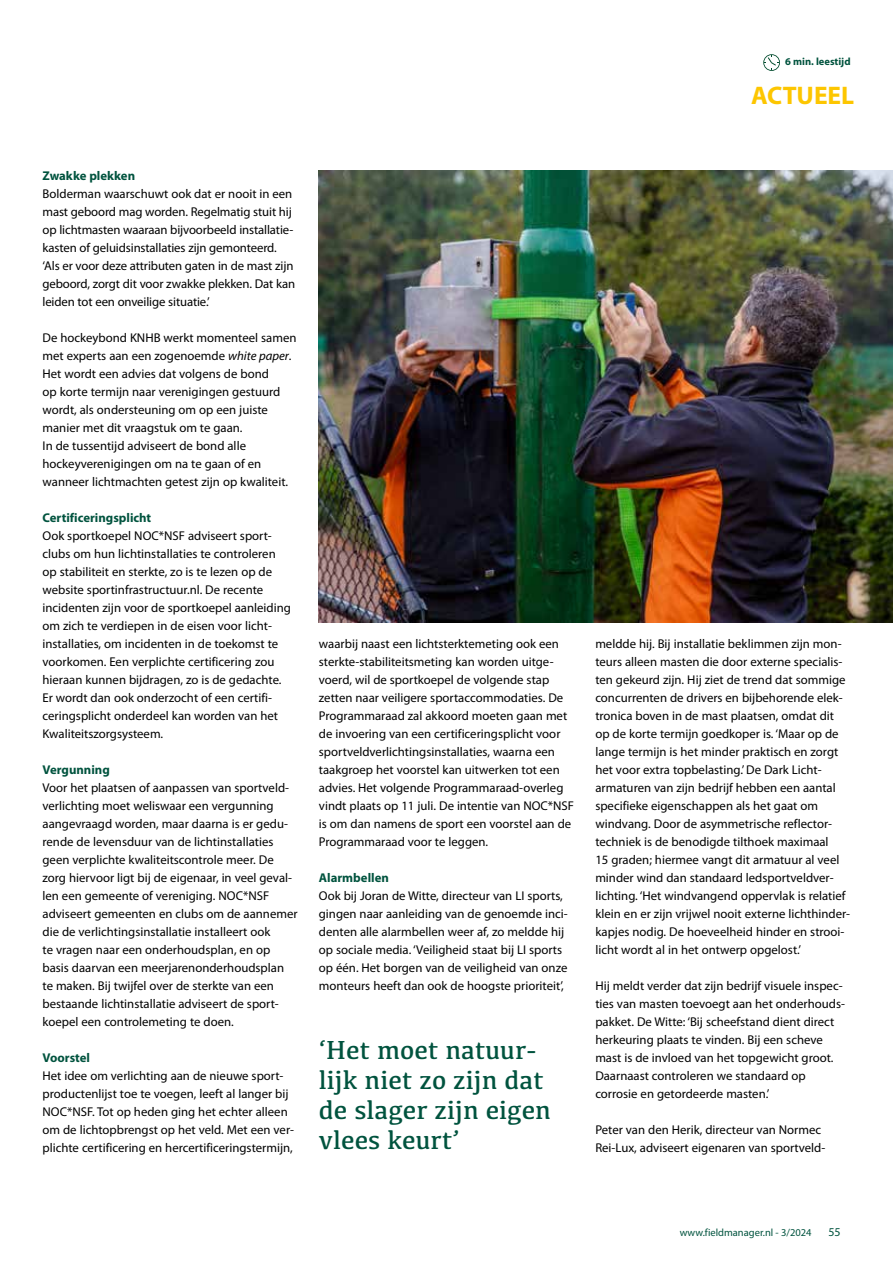
<style>
.page{position:relative;width:893px;height:1263px;background:#fff}
.page>*{position:absolute;margin:0;border:0;box-sizing:border-box;transform-origin:0 0}
.t1{font:27px/30px "Kefa";color:#00533e}
.t2{font:700 25.5px "Myriad Pro";color:#fdc600}
.t3{font:12.75px/18px "Myriad Pro";color:#000}
.t4{font:700 12.75px "Myriad Pro";color:#00533e}
.t5{font:12px "Myriad Pro";color:#00533e}
.t6{font:10.5px "Myriad Pro";color:#00533e}
.t7{font:700 10.5px "Myriad Pro";color:#00533e}
.s1{font-style:italic}
</style>
<div class="page">
<img style="left:319px;top:170px;width:574px;height:452px">
<svg style="left:763px;top:54px;width:17px;height:17px"></svg>
<p class="t7" style="left:785px;top:55px;width:67px">6 min. leestijd</p>
<h2 class="t2" style="left:751px;top:79px;width:105px">ACTUEEL</h2>
<p class="t4" style="left:43px;top:167px;width:94px">Zwakke plekken</p>
<p class="t3" style="left:43px;top:185px;width:254px">Bolderman waarschuwt ook dat er nooit in een mast geboord mag worden. Regelmatig stuit hij op lichtmasten waaraan bijvoorbeeld installatie&shy;kasten of geluidsinstallaties zijn gemonteerd. ‘Als er voor deze attributen gaten in de mast zijn geboord, zorgt dit voor zwakke plekken. Dat kan leiden tot een onveilige situatie.’</p>
<p class="t3" style="left:43px;top:329px;width:255px">De hockeybond KNHB werkt momenteel samen met experts aan een zogenoemde <span class="s1">white paper</span>.<br>Het wordt een advies dat volgens de bond<br>op korte termijn naar verenigingen gestuurd wordt, als ondersteuning om op een juiste manier met dit vraagstuk om te gaan.<br>In de tussentijd adviseert de bond alle hockeyverenigingen om na te gaan of en wanneer lichtmachten getest zijn op kwaliteit.</p>
<p class="t4" style="left:43px;top:509px;width:110px">Certificeringsplicht</p>
<p class="t3" style="left:43px;top:527px;width:250px">Ook sportkoepel NOC*NSF adviseert sport&shy;clubs om hun lichtinstallaties te controleren op stabiliteit en sterkte, zo is te lezen op de website sportinfrastructuur.nl. De recente incidenten zijn voor de sportkoepel aanleiding om zich te verdiepen in de eisen voor licht&shy;installaties, om incidenten in de toekomst te voorkomen. Een verplichte certificering zou hieraan kunnen bijdragen, zo is de gedachte.<br>Er wordt dan ook onderzocht of een certifi&shy;ceringsplicht onderdeel kan worden van het Kwaliteitszorgsysteem.</p>
<p class="t4" style="left:43px;top:761px;width:69px">Vergunning</p>
<p class="t3" style="left:43px;top:779px;width:257px">Voor het plaatsen of aanpassen van sportveld&shy;verlichting moet weliswaar een vergunning aangevraagd worden, maar daarna is er gedu&shy;rende de levensduur van de lichtinstallaties geen verplichte kwaliteitscontrole meer. De zorg hiervoor ligt bij de eigenaar, in veel geval&shy;len een gemeente of vereniging. NOC*NSF adviseert gemeenten en clubs om de aannemer die de verlichtingsinstallatie installeert ook<br>te vragen naar een onderhoudsplan, en op basis daarvan een meerjarenonderhoudsplan te maken. Bij twijfel over de sterkte van een bestaande lichtinstallatie adviseert de sport&shy;koepel een controlemeting te doen.</p>
<p class="t4" style="left:43px;top:1050px;width:49px">Voorstel</p>
<p class="t3" style="left:43px;top:1067px;width:253px">Het idee om verlichting aan de nieuwe sport&shy;productenlijst toe te voegen, leeft al langer bij NOC*NSF. Tot op heden ging het echter alleen om de lichtopbrengst op het veld. Met een ver&shy;plichte certificering en hercertificeringstermijn,</p>
<p class="t3" style="left:319px;top:635px;width:257px">waarbij naast een lichtsterktemeting ook een sterkte-stabiliteitsmeting kan worden uitge&shy;voerd, wil de sportkoepel de volgende stap zetten naar veiligere sportaccommodaties. De Programmaraad zal akkoord moeten gaan met de invoering van een certificeringsplicht voor sportveldverlichtingsinstallaties, waarna een taakgroep het voorstel kan uitwerken tot een advies. Het volgende Programmaraad-overleg vindt plaats op 11 juli. De intentie van NOC*NSF is om dan namens de sport een voorstel aan de Programmaraad voor te leggen.</p>
<p class="t4" style="left:319px;top:870px;width:71px">Alarmbellen</p>
<p class="t3" style="left:319px;top:887px;width:250px">Ook bij Joran de Witte, directeur van LI sports, gingen naar aanleiding van de genoemde inci&shy;denten alle alarmbellen weer af, zo meldde hij op sociale media. ‘Veiligheid staat bij LI sports op één. Het borgen van de veiligheid van onze monteurs heeft dan ook de hoogste prioriteit’,</p>
<h1 class="t1" style="left:319px;top:1034px;width:234px">‘Het moet natuur&shy;lijk niet zo zijn dat de slager zijn eigen vlees keurt’</h1>
<p class="t3" style="left:595px;top:635px;width:256px">meldde hij. Bij installatie beklimmen zijn mon&shy;teurs alleen masten die door externe specialis&shy;ten gekeurd zijn. Hij ziet de trend dat sommige concurrenten de drivers en bijbehorende elek&shy;tronica boven in de mast plaatsen, omdat dit op de korte termijn goedkoper is. ‘Maar op de lange termijn is het minder praktisch en zorgt het voor extra topbelasting.’ De Dark Licht&shy;armaturen van zijn bedrijf hebben een aantal specifieke eigenschappen als het gaat om windvang. Door de asymmetrische reflector&shy;techniek is de benodigde tilthoek maximaal<br>15 graden; hiermee vangt dit armatuur al veel minder wind dan standaard ledsportveldver&shy;lichting. ‘Het windvangend oppervlak is relatief klein en er zijn vrijwel nooit externe lichthinder&shy;kapjes nodig. De hoeveelheid hinder en strooi&shy;licht wordt al in het ontwerp opgelost.’</p>
<p class="t3" style="left:595px;top:977px;width:251px">Hij meldt verder dat zijn bedrijf visuele inspec&shy;ties van masten toevoegt aan het onderhouds&shy;pakket. De Witte: ‘Bij scheefstand dient direct herkeuring plaats te vinden. Bij een scheve mast is de invloed van het topgewicht groot.<br>Daarnaast controleren we standaard op corrosie en getordeerde masten.’</p>
<p class="t3" style="left:595px;top:1121px;width:231px">Peter van den Herik, directeur van Normec<br>Rei-Lux, adviseert eigenaren van sportveld-</p>
<p class="t6" style="left:680px;top:1226px;width:133px">www.fieldmanager.nl - 3/2024</p>
<p class="t5" style="left:828px;top:1224px;width:14px">55</p>
</div>
